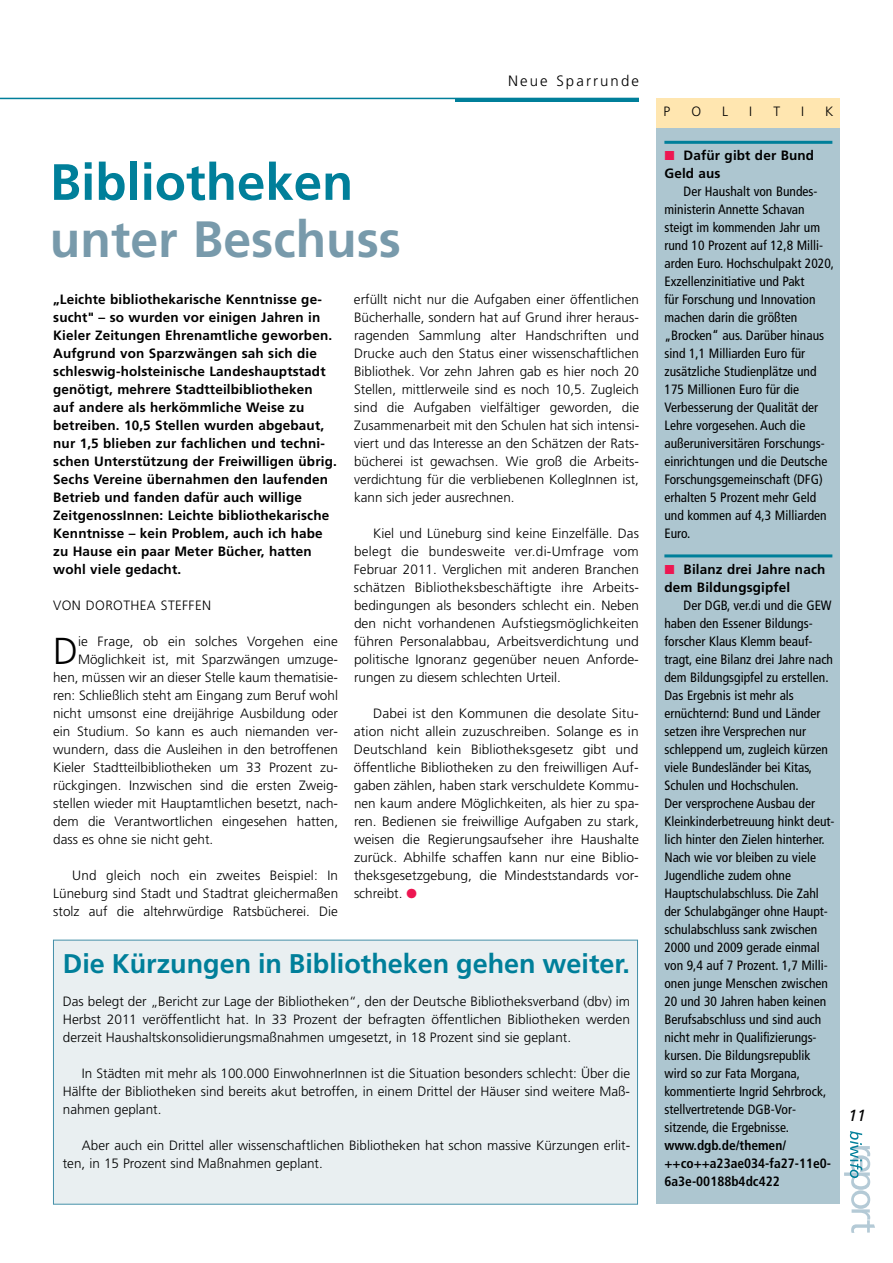
<style>
.page{position:relative;width:893px;height:1263px;background:#fff}
.page>*{position:absolute;margin:0;border:0;box-sizing:border-box;transform-origin:0 0}
.t1{font:700 51px "Frutiger LT";color:#789aab}
.t2{font:700 51px "Frutiger LT";color:#007f9a}
.t3{font:300 37.5px "Frutiger LT";color:#000}
.t4{font:700 27px "Frutiger LT";color:#007f9a}
.t5{font:italic 16.2px "Frutiger LT";color:#000}
.t6{font:300 15px "Frutiger LT";letter-spacing:.14em;color:#000}
.t7{font:300 13.5px/18px "Frutiger LT";color:#000;text-align:justify}
.t8{font:condensed 13.5px/18px "Frutiger LT";color:#000}
.t9{font:700 13.5px/18px "Frutiger LT";letter-spacing:.01em;color:#000}
.t10{font:700 condensed 13.5px/18px "Frutiger LT";color:#000}
.t11{font:300 13.5px "Frutiger LT";letter-spacing:.03em;color:#000}
</style>
<div class="page">
<svg style="left:844px;top:1131px;width:31px;height:102px"></svg>
<hr style="left:0;top:98px;width:639px;height:1px;background:#007f9a">
<hr style="left:455px;top:98px;width:184px;height:4px;background:#007f9a">
<div style="left:656px;top:98px;width:184px;height:1106px;background:#adc6d0"></div>
<div style="left:656px;top:98px;width:184px;height:30px;background:#ffe6b0"></div>
<hr style="left:664px;top:141px;width:168px;height:3px;background:#007f9a">
<hr style="left:664px;top:554px;width:168px;height:3px;background:#007f9a">
<div style="left:54px;top:940px;width:583px;height:264px;background:#e9eff1"></div>
<div style="left:53px;top:940px;width:585px;height:264px;border:1px solid #4590a9"></div>
<h1 class="t2" style="left:50px;top:152px;width:305px">Bibliotheken</h1>
<h1 class="t1" style="left:50px;top:209px;width:353px">unter Beschuss</h1>
<p class="t6" style="left:508px;top:74px;width:132px">Neue Sparrunde</p>
<p class="t9" style="left:53px;top:291px;width:285px">„Leichte bibliothekarische Kenntnisse ge - sucht" – so wurden vor einigen Jahren in Kieler Zeitungen Ehrenamtliche geworben.<br>Aufgrund von Sparzwängen sah sich die schleswig-holsteinische Landeshauptstadt genötigt, mehrere Stadtteilbibliotheken auf andere als herkömmliche Weise zu betreiben. 10,5 Stellen wurden abgebaut, nur 1,5 blieben zur fachlichen und techni&shy;schen Unterstützung der Freiwilligen übrig.<br>Sechs Vereine übernahmen den laufenden Betrieb und fanden dafür auch willige ZeitgenossInnen: Leichte bibliothekarische Kenntnisse – kein Problem, auch ich habe zu Hause ein paar Meter Bücher, hatten wohl viele gedacht.</p>
<p class="t11" style="left:53px;top:600px;width:159px">VON DOROTHEA STEFFEN</p>
<h2 class="t3" style="left:53px;top:636px;width:27px">D</h2>
<p class="t7" style="left:78px;top:634px;width:261px">ie Frage, ob ein solches Vorgehen eine</p>
<p class="t7" style="left:78px;top:652px;width:261px">Möglichkeit ist, mit Sparzwängen umzuge-</p>
<p class="t7" style="left:53px;top:670px;width:286px">hen, müssen wir an dieser Stelle kaum thematisie-</p>
<p class="t7" style="left:53px;top:688px;width:286px">ren: Schließlich steht am Eingang zum Beruf wohl</p>
<p class="t7" style="left:53px;top:706px;width:286px">nicht umsonst eine dreijährige Ausbildung oder</p>
<p class="t7" style="left:53px;top:724px;width:286px">ein Studium. So kann es auch niemanden ver-</p>
<p class="t7" style="left:53px;top:742px;width:286px">wundern, dass die Ausleihen in den betroffenen</p>
<p class="t7" style="left:53px;top:760px;width:286px">Kieler Stadtteilbibliotheken um 33 Prozent zu -</p>
<p class="t7" style="left:53px;top:778px;width:286px">rückgingen. Inzwischen sind die ersten Zweig -</p>
<p class="t7" style="left:53px;top:796px;width:286px">stellen wieder mit Hauptamtlichen besetzt, nach-</p>
<p class="t7" style="left:53px;top:814px;width:286px">dem die Verantwortlichen eingesehen hatten,</p>
<p class="t7" style="left:53px;top:832px;width:162px">dass es ohne sie nicht geht.</p>
<p class="t7" style="left:53px;top:868px;width:286px;text-indent:19px">Und gleich noch ein zweites Beispiel: In Lüneburg sind Stadt und Stadtrat gleichermaßen stolz auf die altehrwürdige Ratsbücherei. Die</p>
<p class="t7" style="left:354px;top:292px;width:287px">erfüllt nicht nur die Aufgaben einer öffentlichen Bücherhalle, sondern hat auf Grund ihrer heraus&shy;ragenden Sammlung alter Handschriften und Drucke auch den Status einer wissenschaftlichen Bibliothek. Vor zehn Jahren gab es hier noch 20<br>Stellen, mittlerweile sind es noch 10,5. Zugleich sind die Aufgaben vielfältiger geworden, die Zusammenarbeit mit den Schulen hat sich intensi&shy;viert und das Interesse an den Schätzen der Rats - bücherei ist gewachsen. Wie groß die Arbeits - verdichtung für die verbliebenen KollegInnen ist, kann sich jeder ausrechnen.</p>
<p class="t7" style="left:354px;top:526px;width:287px;text-indent:19px">Kiel und Lüneburg sind keine Einzelfälle. Das belegt die bundesweite ver.di-Umfrage vom Februar 2011. Verglichen mit anderen Branchen schätzen Bibliotheksbeschäftigte ihre Arbeits - bedingungen als besonders schlecht ein. Neben den nicht vorhandenen Aufstiegsmöglichkeiten führen Personalabbau, Arbeitsverdichtung und politische Ignoranz gegenüber neuen Anforde - rungen zu diesem schlechten Urteil.</p>
<p class="t7" style="left:354px;top:706px;width:287px;text-indent:19px">Dabei ist den Kommunen die desolate Si tu - ation nicht allein zuzuschreiben. Solange es in Deutschland kein Bibliotheksgesetz gibt und öffentliche Bibliotheken zu den freiwilligen Auf - gaben zählen, haben stark verschuldete Kommu - nen kaum andere Möglichkeiten, als hier zu spa&shy;ren. Bedienen sie freiwillige Aufgaben zu stark, weisen die Regierungsaufseher ihre Haushalte zurück. Abhilfe schaffen kann nur eine Biblio - theksgesetzgebung, die Mindeststandards vor&shy;schreibt.</p>
<h3 class="t4" style="left:63px;top:947px;width:569px">Die Kürzungen in Bibliotheken gehen weiter.</h3>
<p class="t7" style="left:63px;top:994px;width:569px">Das belegt der „Bericht zur Lage der Bibliotheken“, den der Deutsche Bibliotheksverband (dbv) im Herbst 2011 veröffentlicht hat. In 33 Prozent der befragten öffentlichen Bibliotheken werden derzeit Haushaltskonsolidierungsmaßnahmen umgesetzt, in 18 Prozent sind sie geplant.</p>
<p class="t7" style="left:63px;top:1066px;width:569px;text-indent:19px">In Städten mit mehr als 100.000 EinwohnerInnen ist die Situation besonders schlecht: Über die Hälfte der Bibliotheken sind bereits akut betroffen, in einem Drittel der Häuser sind weitere Maß - nahmen geplant.</p>
<p class="t7" style="left:63px;top:1138px;width:569px;text-indent:19px">Aber auch ein Drittel aller wissenschaftlichen Bibliotheken hat schon massive Kürzungen erlit&shy;ten, in 15 Prozent sind Maßnahmen geplant.</p>
<p class="t7" style="left:664px;top:104px;width:8px">P</p>
<p class="t7" style="left:691px;top:104px;width:11px">O</p>
<p class="t7" style="left:722px;top:104px;width:7px">L</p>
<p class="t7" style="left:749px;top:104px;width:4px">I</p>
<p class="t7" style="left:773px;top:104px;width:8px">T</p>
<p class="t7" style="left:801px;top:104px;width:4px">I</p>
<p class="t7" style="left:825px;top:104px;width:10px">K</p>
<p class="t9" style="left:664px;top:147px;width:151px;text-indent:19px">Dafür gibt der Bund<br>Geld aus</p>
<p class="t8" style="left:664px;top:183px;width:171px;text-indent:19px">Der Haushalt von Bundes - ministerin Annette Schavan steigt im kommenden Jahr um rund 10 Prozent auf 12,8 Milli - arden Euro. Hochschulpakt 2020,<br>Exzellenzinitiative und Pakt<br>für Forschung und Innovation machen darin die größten „Brocken“ aus. Darüber hinaus sind 1,1 Milliarden Euro für zusätzliche Studienplätze und<br>175 Millionen Euro für die<br>Verbesserung der Qualität der<br>Lehre vorgesehen. Auch die außeruniversitären Forschungs - einrichtungen und die Deutsche<br>Forschungsgemeinschaft (DFG) erhalten 5 Prozent mehr Geld und kommen auf 4,3 Milliarden<br>Euro.</p>
<p class="t9" style="left:664px;top:561px;width:162px;text-indent:19px">Bilanz drei Jahre nach dem Bildungsgipfel</p>
<p class="t8" style="left:664px;top:597px;width:172px;text-indent:19px">Der DGB, ver.di und die GEW haben den Essener Bildungs - forscher Klaus Klemm beauf&shy;tragt, eine Bilanz drei Jahre nach dem Bildungs gipfel zu erstellen.<br>Das Ergebnis ist mehr als ernüchternd: Bund und Länder setzen ihre Versprechen nur schleppend um, zugleich kürzen viele Bundesländer bei Kitas,<br>Schulen und Hochschulen.<br>Der versprochene Ausbau der<br>Kleinkinderbetreuung hinkt deut&shy;lich hinter den Zielen hinterher.<br>Nach wie vor bleiben zu viele<br>Jugendliche zudem ohne<br>Hauptschulabschluss. Die Zahl der Schulab gänger ohne Haupt - schulab schluss sank zwischen<br>2000 und 2009 gerade einmal von 9,4 auf 7 Prozent. 1,7 Milli - onen junge Menschen zwischen<br>20 und 30 Jahren haben keinen<br>Berufsabschluss und sind auch nicht mehr in Qualifizie rungs - kursen. Die Bildungsrepublik wird so zur Fata Morgana, kommentierte Ingrid Sehrbrock, stellvertretende DGB-Vor - sitzende, die Ergebnisse.</p>
<p class="t10" style="left:664px;top:1137px;width:168px">www.dgb.de/themen/ ++co++a23ae034-fa27-11e0-<br>6a3e-00188b4dc422</p>
<p class="t5" style="left:848px;top:1106px;width:19px">11</p>
</div>
